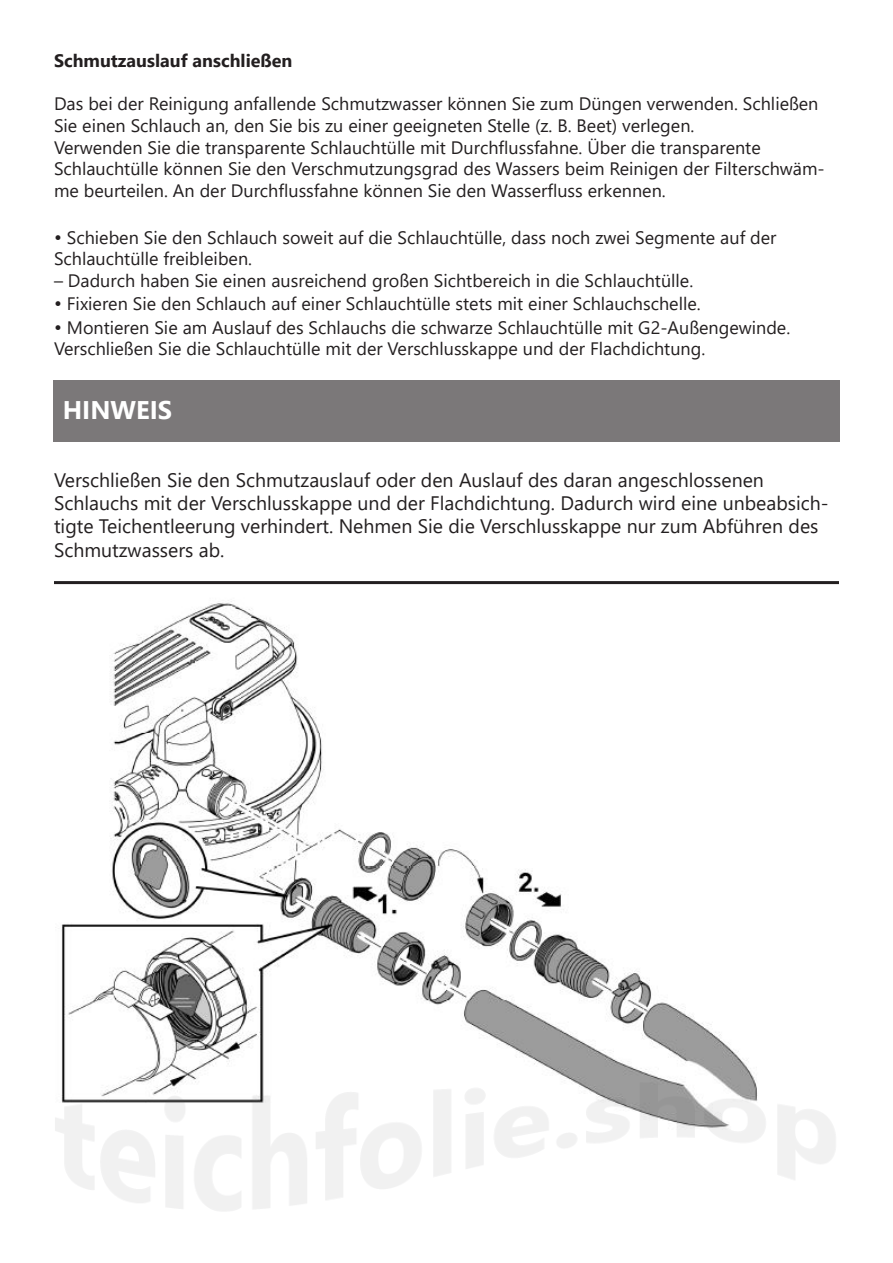
<style>
.page{position:relative;width:893px;height:1263px;background:#fff}
.page>*{position:absolute;margin:0;border:0;box-sizing:border-box;transform-origin:0 0}
.t1{font:700 25.5px "Segoe UI";color:#fff}
.t2{font:19.5px/23.4px "Segoe UI";color:#231f20}
.t3{font:18px/21.6px "Segoe UI";color:#231f20}
.t4{font:700 18px "Segoe UI";color:#231f20}
.s1{font-size:19.5px}
</style>
<div class="page">
<div style="left:53px;top:381px;width:787px;height:61px;background:#7b7879"></div>
<hr style="left:54px;top:581px;width:785px;height:3px;background:#231f20">
<img style="left:61px;top:601px;width:660px;height:439px">
<img style="left:55px;top:1040px;width:781px;height:171px">
<p class="t4" style="left:54px;top:44px;width:240px">Schmutzauslauf anschließen</p>
<p class="t3" style="left:54px;top:92px;width:766px">Das bei der Reinigung anfallende Schmutzwasser können Sie zum Düngen verwenden. Schließen</p>
<p class="t3" style="left:54px;top:113px;width:642px">Sie einen Schlauch an, den Sie bis zu einer geeigneten Stelle (z. B. Beet) verlegen.</p>
<p class="t3" style="left:54px;top:135px;width:772px">Verwenden Sie die transparente Schlauchtülle mit Durchflussfahne. Über die transparente<br>Schlauchtülle können Sie den Verschmutzungsgrad des Wassers beim Reinigen der Filterschwäm&shy;me beurteilen. An der Durchflussfahne können Sie den Wasserfluss erkennen.</p>
<p class="t3" style="left:54px;top:225px;width:724px"><span class="s1">•</span> Schieben Sie den Schlauch soweit auf die Schlauchtülle, dass noch zwei Segmente auf der</p>
<p class="t3" style="left:54px;top:246px;width:200px">Schlauchtülle freibleiben.</p>
<p class="t3" style="left:54px;top:268px;width:641px">– Dadurch haben Sie einen ausreichend großen Sichtbereich in die Schlauchtülle.</p>
<p class="t3" style="left:54px;top:291px;width:648px"><span class="s1">•</span> Fixieren Sie den Schlauch auf einer Schlauchtülle stets mit einer Schlauchschelle.</p>
<p class="t3" style="left:54px;top:315px;width:738px"><span class="s1">•</span> Montieren Sie am Auslauf des Schlauchs die schwarze Schlauchtülle mit G2-Außengewinde.</p>
<p class="t3" style="left:54px;top:336px;width:653px">Verschließen Sie die Schlauchtülle mit der Verschlusskappe und der Flachdichtung.</p>
<p class="t1" style="left:63px;top:386px;width:111px">HINWEIS</p>
<p class="t2" style="left:54px;top:466px;width:776px">Verschließen Sie den Schmutzauslauf oder den Auslauf des daran angeschlossenen Schlauchs mit der Verschlusskappe und der Flachdichtung. Dadurch wird eine unbeabsich&shy;tigte Teichentleerung verhindert. Nehmen Sie die Verschlusskappe nur zum Abführen des Schmutzwassers ab.</p>
</div>
